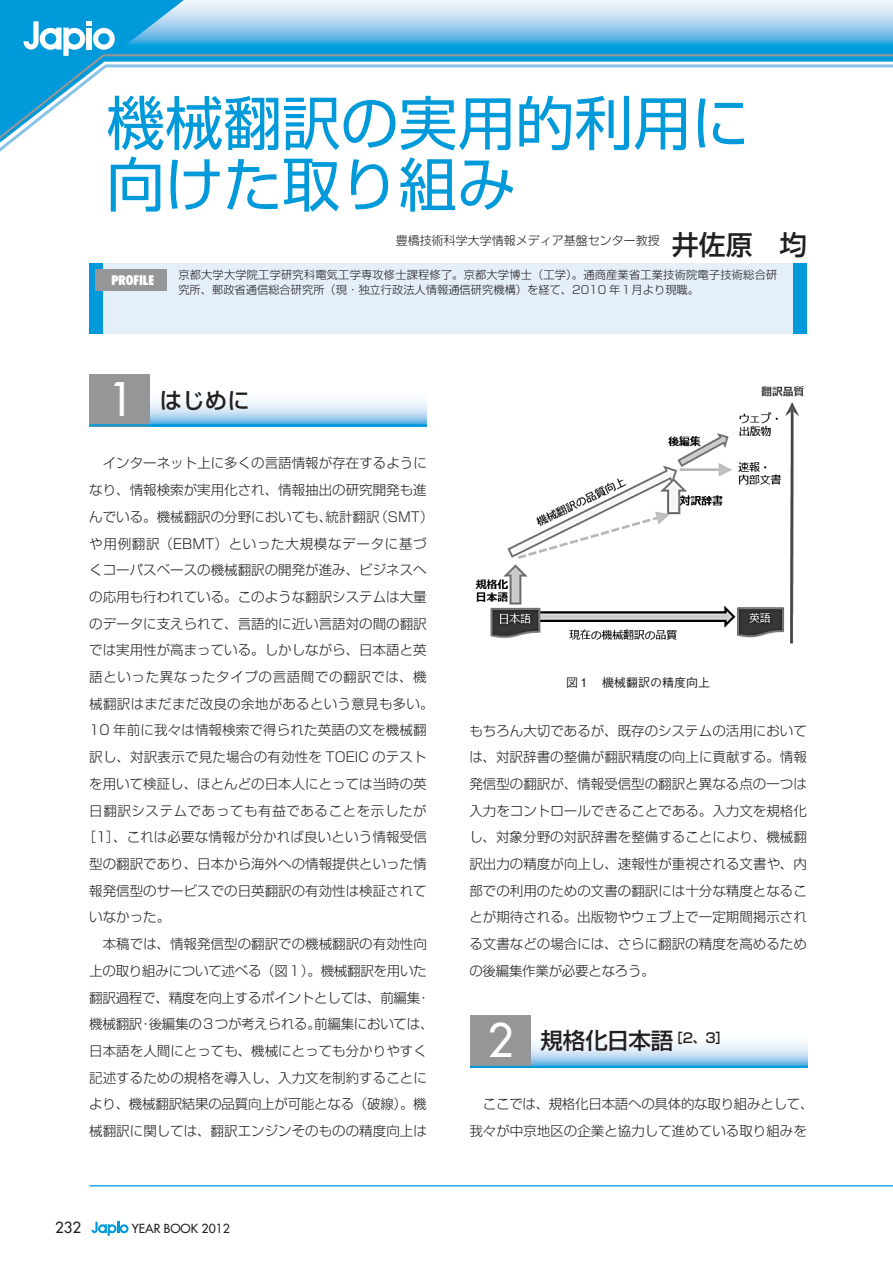
<style>
.page{position:relative;width:893px;height:1263px;background:#fff}
.page>*{position:absolute;margin:0;border:0;box-sizing:border-box;transform-origin:0 0}
.t1{font:58.5px/61.5px "Shin Go Pro";color:#009ada}
.t2{font:500 27px "Shin Go Pro";color:#231f20}
.t3{font:500 22.5px "Shin Go Pro";color:#231f20}
.t4{font:500 15px "Futura Std";color:#231f20}
.t5{font:300 13.5px/26.7px "Shin Go Pro";color:#231f20;text-align:justify}
.t6{font:300 13.5px "Shin Go Pro";letter-spacing:-.02em;color:#231f20}
.t7{font:300 13.5px "Shin Go Pro";letter-spacing:.045em;color:#231f20}
.t8{font:300 13.5px "Shin Go Pro";letter-spacing:.05em;color:#231f20}
.t9{font:300 13.5px "Shin Go Pro";letter-spacing:.02em;color:#231f20}
.t10{font:900 condensed 13.5px "Futura BT";color:#fff}
.t11{font:500 12.15px "Futura Std";color:#231f20}
.t12{font:300 12px "Shin Go Pro";color:#231f20}
.t13{font:500 12px "Gothic BBB Pro";color:#231f20}
.t14{font:300 11.25px/15px "Shin Go Pro";letter-spacing:.015em;color:#231f20}
.s1{font-family:"Futura Std";font-size:45px;color:#fff}
</style>
<div class="page">
<hr style="left:184px;top:49px;width:709px;height:4px;background:#009ada">
<hr style="left:90px;top:1185px;width:803px;height:1px;background:#009ada">
<svg style="left:91px;top:1222px;width:38px;height:14px"></svg>
<svg style="left:184px;top:0;width:709px;height:49px;background:#96cded"></svg>
<svg style="left:0;top:0;width:184px;height:53px;background:#32ace1"></svg>
<svg style="left:0;top:53px;width:893px;height:99px"></svg>
<svg style="left:150px;top:401px;width:277px;height:23px;background:#bcdcf3"></svg>
<div style="left:89px;top:374px;width:61px;height:52px;background:#949698"></div>
<hr style="left:89px;top:424px;width:338px;height:2px;background:#009ada">
<svg style="left:531px;top:1043px;width:276px;height:23px;background:#b9dbf2"></svg>
<div style="left:470px;top:1016px;width:61px;height:52px;background:#949698"></div>
<hr style="left:470px;top:1066px;width:337px;height:2px;background:#009ada">
<div style="left:89px;top:263px;width:14px;height:71px;background:#009ada"></div>
<div style="left:103px;top:263px;width:690px;height:71px;background:#e5effa"></div>
<div style="left:793px;top:263px;width:14px;height:71px;background:#009ada"></div>
<div style="left:96px;top:269px;width:71px;height:22px;background:#949698"></div>
<img style="left:475px;top:386px;width:330px;height:258px">
<h1 class="t1" style="left:106px;top:85px;width:645px">機械翻訳の実用的利用に向けた取り組み</h1>
<p class="t12" style="left:396px;top:231px;width:277px">豊橋技術科学大学情報メディア基盤センター教授　</p>
<h2 class="t2" style="left:672px;top:223px;width:137px">井佐原　均</h2>
<p class="t14" style="left:178px;top:266px;width:600px">京都大学大学院工学研究科電気工学専攻修士課程修了。京都大学博士（工学）。通商産業省工業技術院電子技術総合研究所、郵政省通信総合研究所（現・独立行政法人情報通信研究機構）を経て、2010 年１月より現職。</p>
<p class="t10" style="left:111px;top:272px;width:44px">PROFILE</p>
<h3 class="t3" style="left:109px;top:382px;width:143px"><span class="s1">1</span> はじめに</h3>
<p class="t5" style="left:103px;top:448px;width:325px">インターネット上に多くの言語情報が存在するように</p>
<p class="t5" style="left:89px;top:475px;width:339px">なり、情報検索が実用化され、情報抽出の研究開発も進</p>
<p class="t5" style="left:89px;top:502px;width:346px">んでいる。機械翻訳の分野においても、統計翻訳（SMT）</p>
<p class="t8" style="left:89px;top:532px;width:339px">や用例翻訳（EBMT）といった大規模なデータに基づ</p>
<p class="t5" style="left:89px;top:555px;width:339px">くコーパスベースの機械翻訳の開発が進み、ビジネスへ</p>
<p class="t5" style="left:89px;top:582px;width:339px">の応用も行われている。このような翻訳システムは大量</p>
<p class="t5" style="left:89px;top:608px;width:339px">のデータに支えられて、言語的に近い言語対の間の翻訳</p>
<p class="t5" style="left:89px;top:635px;width:339px">では実用性が高まっている。しかしながら、日本語と英</p>
<p class="t7" style="left:89px;top:666px;width:339px">語といった異なったタイプの言語間での翻訳では、機</p>
<p class="t9" style="left:89px;top:692px;width:346px">械翻訳はまだまだ改良の余地があるという意見も多い。</p>
<p class="t5" style="left:89px;top:715px;width:339px">10 年前に我々は情報検索で得られた英語の文を機械翻</p>
<p class="t5" style="left:89px;top:742px;width:339px">訳し、対訳表示で見た場合の有効性を TOEIC のテスト</p>
<p class="t5" style="left:89px;top:769px;width:339px">を用いて検証し、ほとんどの日本人にとっては当時の英</p>
<p class="t7" style="left:89px;top:799px;width:339px">日翻訳システムであっても有益であることを示したが</p>
<p class="t5" style="left:83px;top:822px;width:346px">［1］、これは必要な情報が分かれば良いという情報受信</p>
<p class="t5" style="left:89px;top:849px;width:339px">型の翻訳であり、日本から海外への情報提供といった情</p>
<p class="t5" style="left:89px;top:875px;width:339px">報発信型のサービスでの日英翻訳の有効性は検証されて</p>
<p class="t5" style="left:89px;top:902px;width:82px">いなかった。</p>
<p class="t5" style="left:103px;top:929px;width:326px">本稿では、情報発信型の翻訳での機械翻訳の有効性向</p>
<p class="t6" style="left:89px;top:959px;width:339px">上の取り組みについて述べる（図１）。機械翻訳を用いた</p>
<p class="t6" style="left:89px;top:986px;width:342px">翻訳過程で、精度を向上するポイントとしては、前編集・</p>
<p class="t6" style="left:89px;top:1013px;width:346px">機械翻訳・後編集の３つが考えられる。前編集においては、</p>
<p class="t5" style="left:89px;top:1036px;width:339px">日本語を人間にとっても、機械にとっても分かりやすく</p>
<p class="t5" style="left:89px;top:1062px;width:339px">記述するための規格を導入し、入力文を制約することに</p>
<p class="t6" style="left:89px;top:1093px;width:339px">より、機械翻訳結果の品質向上が可能となる（破線）。機</p>
<p class="t5" style="left:89px;top:1116px;width:339px">械翻訳に関しては、翻訳エンジンそのものの精度向上は</p>
<p class="t4" style="left:55px;top:1218px;width:28px">232</p>
<p class="t11" style="left:132px;top:1220px;width:100px">YEAR BOOK 2012</p>
<p class="t13" style="left:566px;top:673px;width:145px">図１　機械翻訳の精度向上</p>
<p class="t5" style="left:469px;top:715px;width:339px">もちろん大切であるが、既存のシステムの活用においては、対訳辞書の整備が翻訳精度の向上に貢献する。情報発信型の翻訳が、情報受信型の翻訳と異なる点の一つは入力をコントロールできることである。入力文を規格化し、対象分野の対訳辞書を整備することにより、機械翻訳出力の精度が向上し、速報性が重視される文書や、内部での利用のための文書の翻訳には十分な精度となることが期待される。出版物やウェブ上で一定期間掲示される文書などの場合には、さらに翻訳の精度を高めるための後編集作業が必要となろう。</p>
<h3 class="t3" style="left:487px;top:1022px;width:243px"><span class="s1">2</span> 規格化日本語<sup>［2、3］</sup></h3>
<p class="t5" style="left:469px;top:1089px;width:346px;text-indent:14px">ここでは、規格化日本語への具体的な取り組みとして、我々が中京地区の企業と協力して進めている取り組みを</p>
</div>
